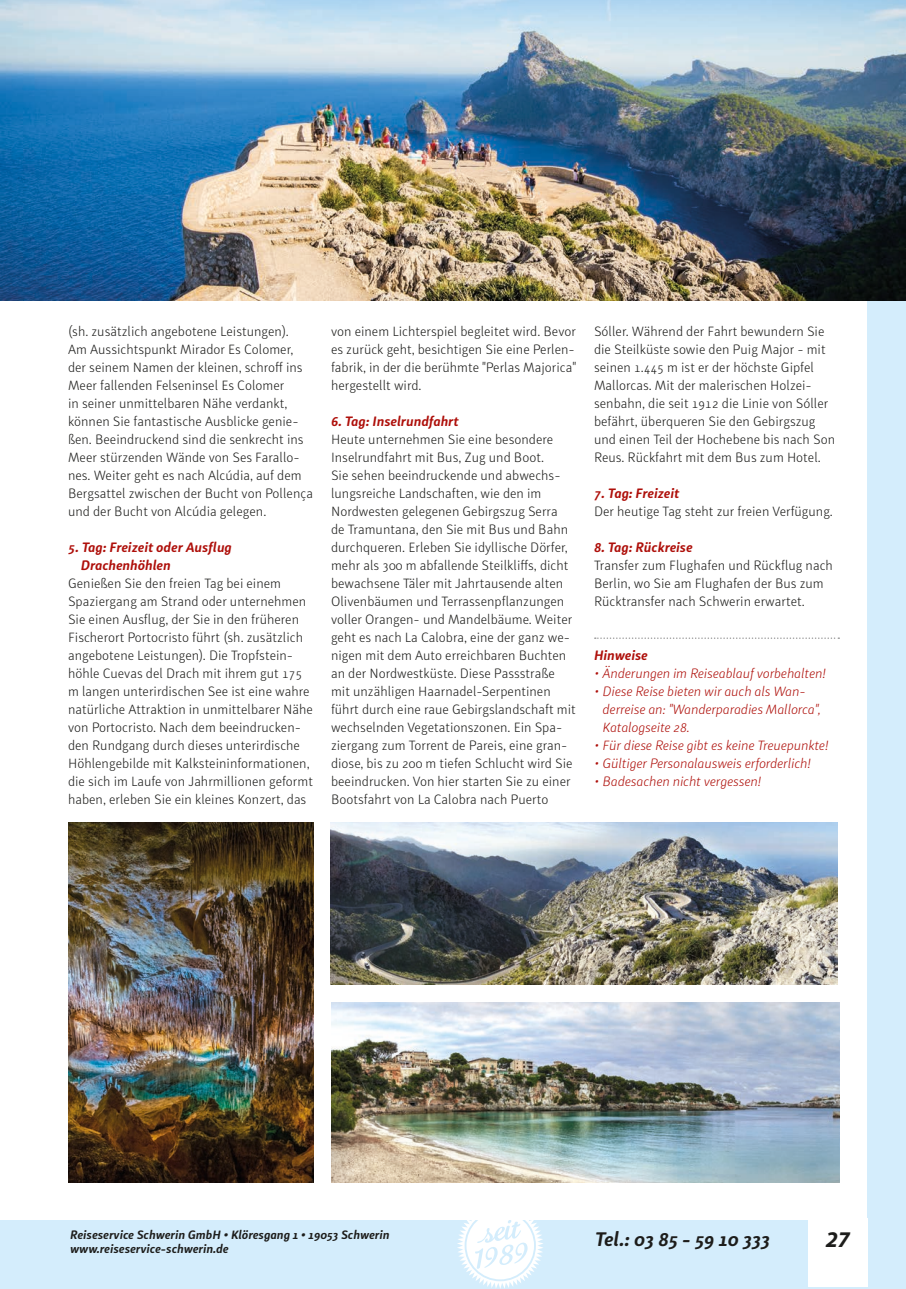
<style>
.page{position:relative;width:906px;height:1289px;background:#fff}
.page>*{position:absolute;margin:0;border:0;box-sizing:border-box;transform-origin:0 0}
.t1{font:italic 700 22.5px "Myriad Pro";color:#1d1d1b}
.t2{font:italic 700 19.5px "Submariner R24";color:#1d1d1b}
.TAGBESCHREIBUNG{font:300 13.5px/18px "Submariner R24";color:#1d1d1b}
.t3{font:italic 300 13.5px/18px "Submariner R24";letter-spacing:-.01em;color:#ae0f0a}
.TAG{font:italic 700 13.5px/18px "Submariner R24";color:#ae0f0a}
.HINWEISTITEL{font:italic 700 13.5px "Submariner R24";color:#ae0f0a}
.t4{font:italic 700 12px/14.4px "Submariner R24";color:#1d1d1b}
</style>
<div class="page">
<div style="left:0;top:1220px;width:906px;height:68px;background:#d4edfc"></div>
<div style="left:867px;top:0;width:39px;height:1288px;background:#d4edfc"></div>
<svg style="left:595px;top:637px;width:244px;height:2px"></svg>
<img style="left:0;top:0;width:906px;height:300px">
<img style="left:69px;top:822px;width:244px;height:360px">
<img style="left:332px;top:1002px;width:507px;height:180px">
<img style="left:331px;top:822px;width:507px;height:162px">
<svg style="left:457px;top:1220px;width:86px;height:68px"></svg>
<div style="left:808px;top:1218px;width:59px;height:68px;background:#fff"></div>
<p class="TAGBESCHREIBUNG" style="left:68px;top:322px;width:246px">(sh. zusätzlich angebotene Leistungen).<br>Am Aussichtspunkt Mirador Es Colomer, der seinem Namen der kleinen, schroff ins Meer fallenden Felseninsel Es Colomer<br>in seiner unmittelbaren Nähe verdankt, können Sie fantastische Ausblicke genie&shy;ßen. Beeindruckend sind die senkrecht ins Meer stürzenden Wände von Ses Farallo&shy;nes. Weiter geht es nach Alcúdia, auf dem Bergsattel zwischen der Bucht von Pollença und der Bucht von Alcúdia gelegen.</p>
<p class="TAG" style="left:81px;top:538px;width:152px;text-indent:-13px">5. Tag: Freizeit oder Ausflug<br>Drachenhöhlen</p>
<p class="TAGBESCHREIBUNG" style="left:68px;top:574px;width:246px">Genießen Sie den freien Tag bei einem Spaziergang am Strand oder unternehmen Sie einen Ausflug, der Sie in den früheren Fischerort Portocristo führt (sh. zusätzlich angebotene Leistungen). Die Tropfstein&shy;höhle Cuevas del Drach mit ihrem gut 175 m langen unterirdischen See ist eine wahre natürliche Attraktion in unmittelbarer Nähe von Portocristo. Nach dem beeindrucken&shy;den Rundgang durch dieses unterirdische Höhlengebilde mit Kalksteininformationen, die sich im Laufe von Jahrmillionen geformt haben, erleben Sie ein kleines Konzert, das</p>
<p class="TAGBESCHREIBUNG" style="left:331px;top:322px;width:246px;text-align:justify">von einem Lichterspiel begleitet wird. Bevor es zurück geht, besichtigen Sie eine Perlen&shy;fabrik, in der die berühmte "Perlas Majorica" hergestellt wird.</p>
<p class="TAG" style="left:331px;top:412px;width:129px">6. Tag: Inselrundfahrt</p>
<p class="TAGBESCHREIBUNG" style="left:331px;top:430px;width:246px">Heute unternehmen Sie eine besondere Inselrundfahrt mit Bus, Zug und Boot.<br>Sie sehen beeindruckende und abwechs&shy;lungsreiche Landschaften, wie den im Nordwesten gelegenen Gebirgszug Serra<br>de Tramuntana, den Sie mit Bus und Bahn durchqueren. Erleben Sie idyllische Dörfer, mehr als 300 m abfallende Steilkliffs, dicht bewachsene Täler mit Jahrtausende alten Olivenbäumen und Terrassenpflanzungen voller Orangen- und Mandelbäume. Weiter geht es nach La Calobra, eine der ganz we&shy;nigen mit dem Auto erreichbaren Buchten an der Nordwestküste. Diese Passstraße mit unzähligen Haarnadel-Serpentinen führt durch eine raue Gebirgslandschaft mit wechselnden Vegetationszonen. Ein Spa&shy;ziergang zum Torrent de Pareis, eine gran&shy;diose, bis zu 200 m tiefen Schlucht wird Sie beeindrucken. Von hier starten Sie zu einer Bootsfahrt von La Calobra nach Puerto</p>
<p class="TAGBESCHREIBUNG" style="left:594px;top:322px;width:242px">Sóller. Während der Fahrt bewundern Sie die Steilküste sowie den Puig Major - mit seinen 1.445 m ist er der höchste Gipfel Mallorcas. Mit der malerischen Holzei&shy;senbahn, die seit 1912 die Linie von Sóller befährt, überqueren Sie den Gebirgszug und einen Teil der Hochebene bis nach Son Reus. Rückfahrt mit dem Bus zum Hotel.</p>
<p class="TAG" style="left:594px;top:484px;width:87px">7. Tag: Freizeit</p>
<p class="TAGBESCHREIBUNG" style="left:594px;top:502px;width:240px">Der heutige Tag steht zur freien Verfügung.</p>
<p class="TAG" style="left:594px;top:538px;width:100px">8. Tag: Rückreise</p>
<p class="TAGBESCHREIBUNG" style="left:594px;top:556px;width:240px">Transfer zum Flughafen und Rückflug nach<br>Berlin, wo Sie am Flughafen der Bus zum<br>Rücktransfer nach Schwerin erwartet.</p>
<p class="HINWEISTITEL" style="left:594px;top:646px;width:55px">Hinweise</p>
<p class="t3" style="left:594px;top:664px;width:233px">• Änderungen im Reiseablauf vorbehalten!</p>
<p class="t3" style="left:602px;top:682px;width:220px;text-indent:-9px">• Diese Reise bieten wir auch als Wan&shy;derreise an: "Wanderparadies Mallorca",<br>Katalogseite 28.</p>
<p class="t3" style="left:594px;top:736px;width:236px">• Für diese Reise gibt es keine Treuepunkte!</p>
<p class="t3" style="left:594px;top:754px;width:218px">• Gültiger Personalausweis erforderlich!</p>
<p class="t3" style="left:594px;top:772px;width:168px">• Badesachen nicht vergessen!</p>
<p class="t4" style="left:70px;top:1226px;width:321px">Reiseservice Schwerin GmbH • Klöresgang 1 • 19053 Schwerin www.reiseservice-schwerin.de</p>
<h2 class="t2" style="left:595px;top:1225px;width:177px">Tel.: 03 85 - 59 10 333</h2>
<h1 class="t1" style="left:825px;top:1225px;width:26px">27</h1>
</div>
